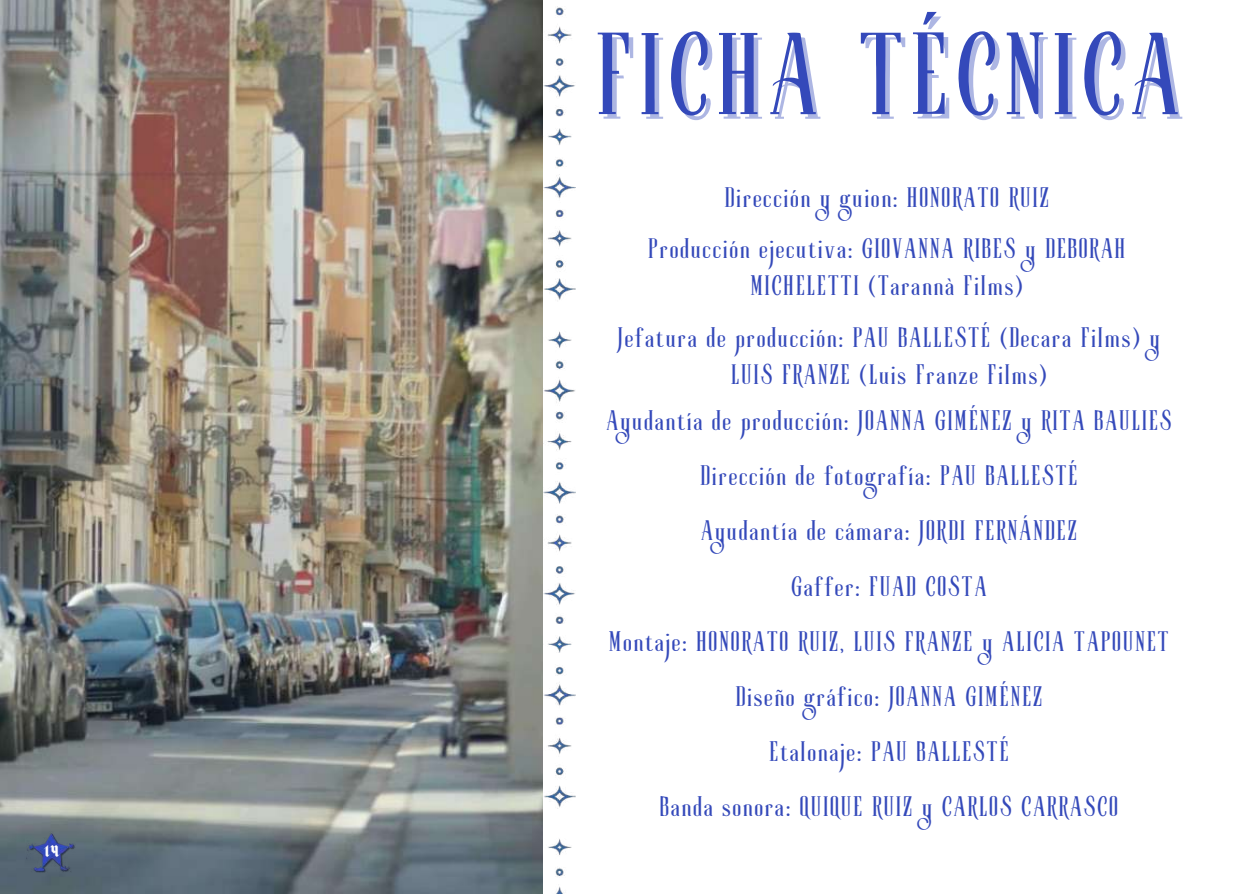
<style>
.page{position:relative;width:1233px;height:894px;background:#fff}
.page>*{position:absolute;margin:0;border:0;box-sizing:border-box;transform-origin:0 0}
.t1{font:105px "Roller Coaster";letter-spacing:.09em;color:#3449ba}
.t2{font:25.5px/55.2px "Roller Coaster";letter-spacing:.09em;color:#3449ba;text-align:center}
.t3{font:22.2px "Halja OT";color:#fdfdfd}
</style>
<div class="page">
<img style="left:0;top:0;width:543px;height:892px">
<img style="left:543px;top:6px;width:33px;height:497px">
<img style="left:543px;top:514px;width:33px;height:379px">
<img style="left:27px;top:831px;width:48px;height:41px">
<p class="t3" style="left:43px;top:840px;width:17px">14</p>
<h1 class="t1" style="left:598px;top:35px;width:583px">FICHA TÉCNICA</h1>
<p class="t2" style="left:649px;top:175px;width:478px;line-height:50.7px">Dirección y guion: HONORATO RUIZ<br>Producción ejecutiva: GIOVANNA RIBES y DEBORAH</p>
<p class="t2" style="left:618px;top:262px;width:543px;line-height:51.8px">MICHELETTI (Tarannà Films)<br>Jefatura de producción: PAU BALLESTÉ (Decara Films) y</p>
<p class="t2" style="left:607px;top:354px;width:566px;line-height:46.2px">LUIS FRANZE (Luis Franze Films)<br>Ayudantía de producción: JOANNA GIMÉNEZ y RITA BAULIES</p>
<p class="t2" style="left:610px;top:451px;width:561px">Dirección de fotografía: PAU BALLESTÉ<br>Ayudantía de cámara: JORDI FERNÁNDEZ<br>Gaffer: FUAD COSTA<br>Montaje: HONORATO RUIZ, LUIS FRANZE y ALICIA TAPOUNET Diseño gráfico: JOANNA GIMÉNEZ<br>Etalonaje: PAU BALLESTÉ<br>Banda sonora: QUIQUE RUIZ y CARLOS CARRASCO</p>
</div>
